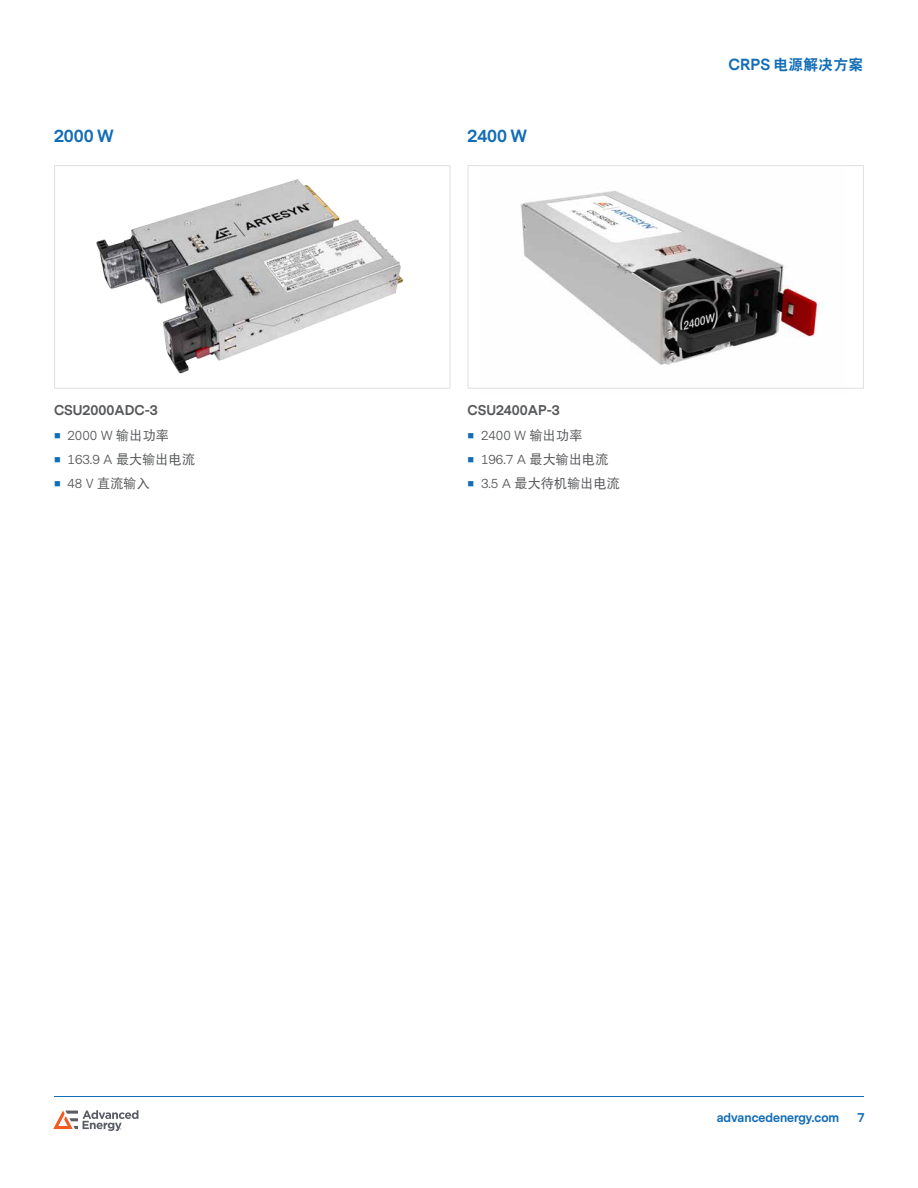
<style>
.page{position:relative;width:918px;height:1188px;background:#fff}
.page>*{position:absolute;margin:0;border:0;box-sizing:border-box;transform-origin:0 0}
.t1{font:700 16.5px "Messina Sans";color:#126db7}
.t2{font:15px "DFP Hei W9";color:#126db7}
.t3{font:13.2px "Messina Sans";color:#57585a}
.t4{font:700 13.2px "Messina Sans";color:#57585a}
.t5{font:13.2px "DFP Hei W5";color:#57585a}
.t6{font:700 12px "Messina Sans";color:#126db7}
.s1{color:#126db7}
.s2{font-family:"DFP Hei W5"}
.s3{font-family:"Messina Sans"}
.s4{font-family:"Messina Sans";font-weight:700}
</style>
<div class="page">
<hr style="left:54px;top:1096px;width:810px;height:1px;background:#126db7">
<svg style="left:53px;top:1110px;width:85px;height:21px"></svg>
<img style="left:520px;top:190px;width:304px;height:175px">
<div style="left:468px;top:165px;width:396px;height:224px;border:1px solid #e2e4e2"></div>
<img style="left:75px;top:165px;width:352px;height:224px">
<p class="t1" style="left:54px;top:125px;width:61px">2000 W</p>
<p class="t1" style="left:468px;top:125px;width:61px">2400 W</p>
<p class="t4" style="left:54px;top:401px;width:105px">CSU2000ADC-3</p>
<p class="t3" style="left:54px;top:427px;width:117px"><span class="s1">■</span> 2000 W <span class="s2">输出功率</span></p>
<p class="t3" style="left:54px;top:451px;width:143px"><span class="s1">■</span> 163.9 A <span class="s2">最大输出电流</span></p>
<p class="t5" style="left:54px;top:476px;width:97px"><span class="s1">■</span> <span class="s3">48 V</span> 直流输入</p>
<p class="t4" style="left:468px;top:401px;width:94px">CSU2400AP-3</p>
<p class="t3" style="left:468px;top:427px;width:117px"><span class="s1">■</span> 2400 W <span class="s2">输出功率</span></p>
<p class="t3" style="left:468px;top:451px;width:143px"><span class="s1">■</span> 196.7 A <span class="s2">最大输出电流</span></p>
<p class="t5" style="left:468px;top:476px;width:154px"><span class="s1">■</span> <span class="s3">3.5 A</span> 最大待机输出电流</p>
<p class="t2" style="left:728px;top:57px;width:137px"><span class="s4">CRPS</span> 电源解决方案</p>
<p class="t6" style="left:717px;top:1109px;width:124px">advancedenergy.com</p>
<p class="t6" style="left:857px;top:1109px;width:9px">7</p>
</div>
